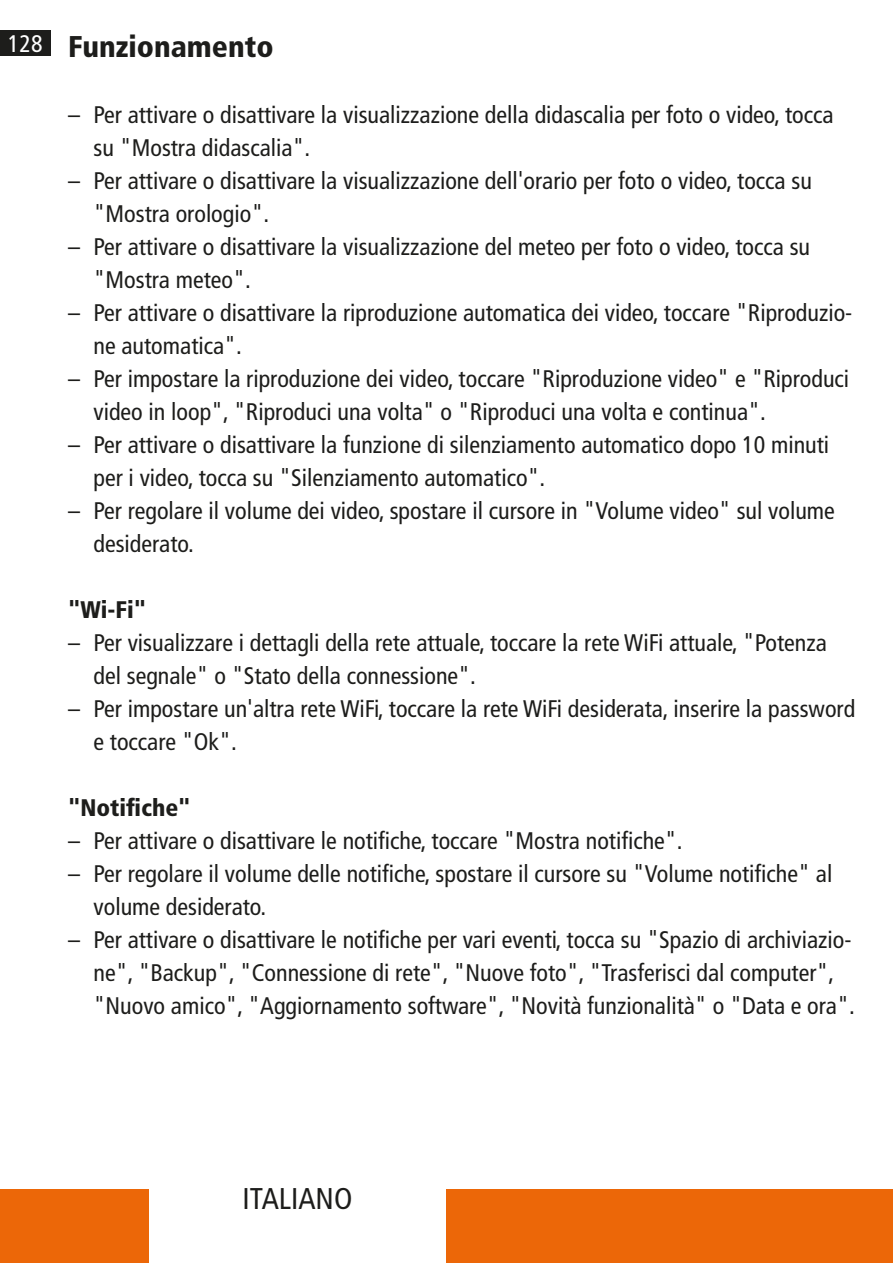
<style>
.page{position:relative;width:893px;height:1263px;background:#fff}
.page>*{position:absolute;margin:0;border:0;box-sizing:border-box;transform-origin:0 0}
.t1{font:condensed 30px "Frutiger LT Pro";color:#1d1d1b}
.t2{font:900 condensed 30px "Frutiger LT Pro";color:#1d1d1b}
.t3{font:condensed 24px/33px "Frutiger LT Pro";color:#1d1d1b}
.t4{font:900 condensed 24px "Frutiger LT Pro";color:#1d1d1b}
.t5{font:condensed 24px "Frutiger LT Pro";color:#fff}
</style>
<div class="page">
<div style="left:0;top:30px;width:51px;height:26px;background:#1d1d1b"></div>
<div style="left:0;top:1188px;width:149px;height:75px;background:#ec6708"></div>
<div style="left:446px;top:1188px;width:447px;height:75px;background:#ec6708"></div>
<p class="t5" style="left:8px;top:30px;width:36px">128</p>
<p class="t2" style="left:68px;top:28px;width:207px">Funzionamento</p>
<p class="t3" style="left:94px;top:98px;width:742px;text-indent:-26px">– Per attivare o disattivare la visualizzazione della didascalia per foto o video, tocca su "Mostra didascalia".</p>
<p class="t3" style="left:94px;top:164px;width:720px;text-indent:-26px">– Per attivare o disattivare la visualizzazione dell'orario per foto o video, tocca su "Mostra orologio".</p>
<p class="t3" style="left:94px;top:230px;width:718px;text-indent:-26px">– Per attivare o disattivare la visualizzazione del meteo per foto o video, tocca su "Mostra meteo".</p>
<p class="t3" style="left:94px;top:296px;width:760px;text-indent:-26px">– Per attivare o disattivare la riproduzione automatica dei video, toccare "Riproduzio&shy;ne automatica".</p>
<p class="t3" style="left:94px;top:362px;width:757px;text-indent:-26px">– Per impostare la riproduzione dei video, toccare "Riproduzione video" e "Riproduci video in loop", "Riproduci una volta" o "Riproduci una volta e continua".</p>
<p class="t3" style="left:94px;top:428px;width:737px;text-indent:-26px">– Per attivare o disattivare la funzione di silenziamento automatico dopo 10 minuti per i video, tocca su "Silenziamento automatico".</p>
<p class="t3" style="left:94px;top:494px;width:743px;text-indent:-26px">– Per regolare il volume dei video, spostare il cursore in "Volume video" sul volume desiderato.</p>
<p class="t4" style="left:68px;top:595px;width:80px">"Wi-Fi"</p>
<p class="t3" style="left:94px;top:626px;width:735px;text-indent:-26px">– Per visualizzare i dettagli della rete attuale, toccare la rete WiFi attuale, "Potenza del segnale" o "Stato della connessione".</p>
<p class="t3" style="left:94px;top:692px;width:763px;text-indent:-26px">– Per impostare un'altra rete WiFi, toccare la rete WiFi desiderata, inserire la password e toccare "Ok".</p>
<p class="t4" style="left:68px;top:793px;width:124px">"Notifiche"</p>
<p class="t3" style="left:68px;top:824px;width:613px">– Per attivare o disattivare le notifiche, toccare "Mostra notifiche".</p>
<p class="t3" style="left:94px;top:857px;width:740px;text-indent:-26px">– Per regolare il volume delle notifiche, spostare il cursore su "Volume notifiche" al volume desiderato.</p>
<p class="t3" style="left:94px;top:923px;width:759px;text-indent:-26px">– Per attivare o disattivare le notifiche per vari eventi, tocca su "Spazio di archiviazio&shy;ne", "Backup", "Connessione di rete", "Nuove foto", "Trasferisci dal computer", "Nuovo amico", "Aggiornamento software", "Novità funzionalità" o "Data e ora".</p>
<p class="t1" style="left:242px;top:1181px;width:111px">ITALIANO</p>
<p class="t1" style="left:243px;top:1183px;width:110px">DEUTSCH</p>
</div>
